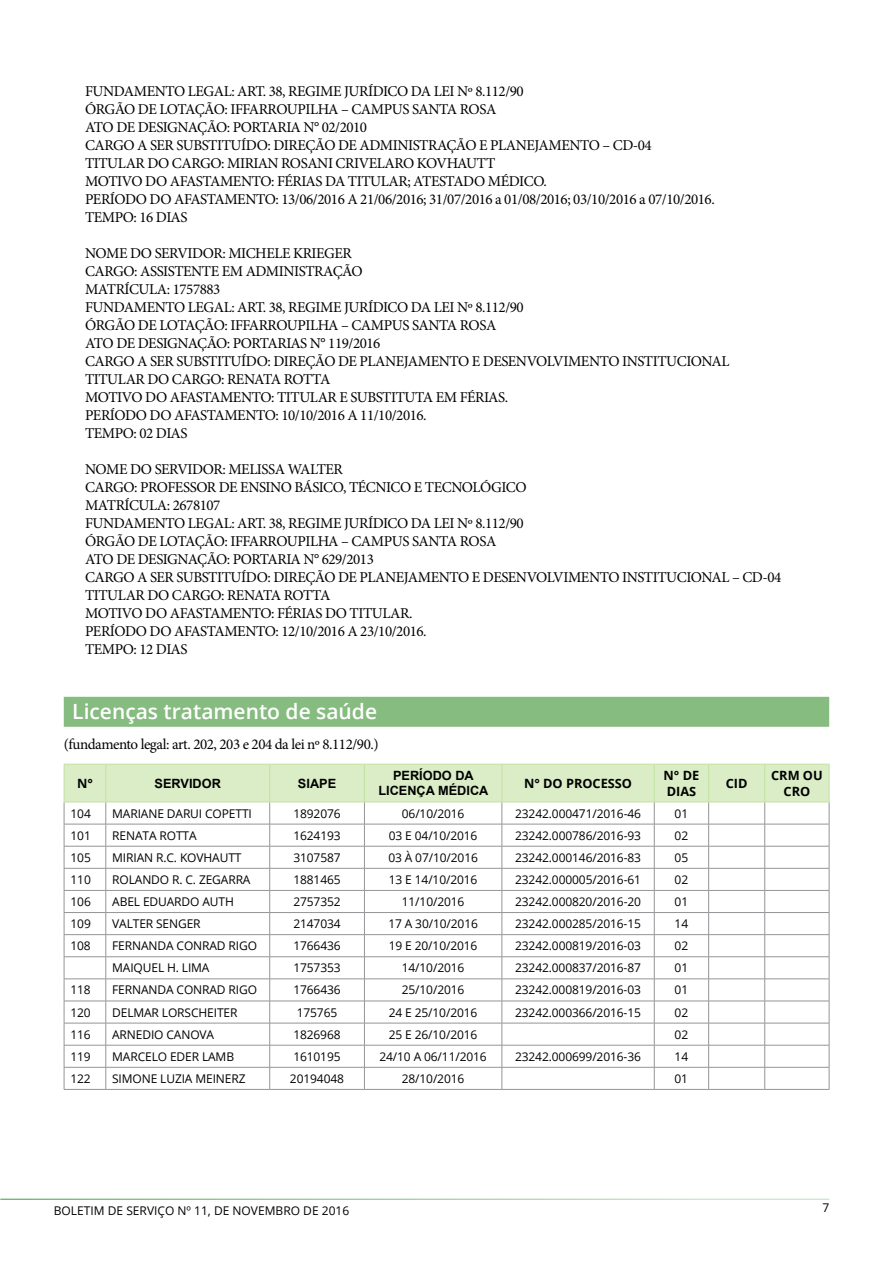
<style>
.page{position:relative;width:893px;height:1263px;background:#fff}
.page>*{position:absolute;margin:0;border:0;box-sizing:border-box;transform-origin:0 0}
.t1{font:600 21px "Open Sans";color:#fff}
.t2{font:15px/18px "Minion Pro";letter-spacing:-.03em;color:#000}
.t3{font:700 12.75px/15.3px "Arial";color:#000;text-align:center}
.t4{font:700 12.75px/15.3px "Open Sans";color:#000}
.t5{font:12px "Open Sans";letter-spacing:-.01em;color:#000}
</style>
<div class="page">
<div style="left:64px;top:697px;width:765px;height:30px;background:#86bc80"></div>
<svg style="left:64px;top:765px;width:766px;height:324px"></svg>
<hr style="left:64px;top:1089px;width:42px;height:1px;background:#939598">
<hr style="left:106px;top:1089px;width:164px;height:1px;background:#939598">
<hr style="left:270px;top:1089px;width:94px;height:1px;background:#939598">
<hr style="left:364px;top:1089px;width:138px;height:1px;background:#939598">
<hr style="left:502px;top:1089px;width:152px;height:1px;background:#939598">
<hr style="left:654px;top:1089px;width:55px;height:1px;background:#939598">
<hr style="left:709px;top:1089px;width:56px;height:1px;background:#939598">
<hr style="left:765px;top:1089px;width:64px;height:1px;background:#939598">
<hr style="left:64px;top:764px;width:42px;height:1px;background:#c2e2a0">
<hr style="left:64px;top:764px;width:1px;height:38px;background:#c2e2a0">
<hr style="left:106px;top:764px;width:164px;height:1px;background:#c2e2a0">
<hr style="left:270px;top:764px;width:94px;height:1px;background:#c2e2a0">
<hr style="left:364px;top:764px;width:138px;height:1px;background:#c2e2a0">
<hr style="left:502px;top:764px;width:152px;height:1px;background:#c2e2a0">
<hr style="left:654px;top:764px;width:55px;height:1px;background:#c2e2a0">
<hr style="left:709px;top:764px;width:56px;height:1px;background:#c2e2a0">
<hr style="left:765px;top:764px;width:64px;height:1px;background:#c2e2a0">
<hr style="left:829px;top:764px;width:1px;height:38px;background:#c2e2a0">
<hr style="left:64px;top:802px;width:42px;height:1px;background:#c2e2a0">
<hr style="left:106px;top:802px;width:164px;height:1px;background:#c2e2a0">
<hr style="left:270px;top:802px;width:94px;height:1px;background:#c2e2a0">
<hr style="left:364px;top:802px;width:138px;height:1px;background:#c2e2a0">
<hr style="left:502px;top:802px;width:152px;height:1px;background:#c2e2a0">
<hr style="left:654px;top:802px;width:55px;height:1px;background:#c2e2a0">
<hr style="left:709px;top:802px;width:56px;height:1px;background:#c2e2a0">
<hr style="left:765px;top:802px;width:64px;height:1px;background:#c2e2a0">
<p class="t2" style="left:85px;top:82px;width:631px">FUNDAMENTO LEGAL: ART. 38, REGIME JURÍDICO DA LEI Nº 8.112/90<br>ÓRGÃO DE LOTAÇÃO: IFFARROUPILHA – CAMPUS SANTA ROSA<br>ATO DE DESIGNAÇÃO: PORTARIA N° 02/2010<br>CARGO A SER SUBSTITUÍDO: DIREÇÃO DE ADMINISTRAÇÃO E PLANEJAMENTO – CD-04<br>TITULAR DO CARGO: MIRIAN ROSANI CRIVELARO KOVHAUTT<br>MOTIVO DO AFASTAMENTO: FÉRIAS DA TITULAR; ATESTADO MÉDICO.<br>PERÍODO DO AFASTAMENTO: 13/06/2016 A 21/06/2016; 31/07/2016 a 01/08/2016; 03/10/2016 a 07/10/2016.<br>TEMPO: 16 DIAS</p>
<p class="t2" style="left:85px;top:244px;width:646px">NOME DO SERVIDOR: MICHELE KRIEGER<br>CARGO: ASSISTENTE EM ADMINISTRAÇÃO<br>MATRÍCULA: 1757883<br>FUNDAMENTO LEGAL: ART. 38, REGIME JURÍDICO DA LEI Nº 8.112/90<br>ÓRGÃO DE LOTAÇÃO: IFFARROUPILHA – CAMPUS SANTA ROSA<br>ATO DE DESIGNAÇÃO: PORTARIAS N° 119/2016<br>CARGO A SER SUBSTITUÍDO: DIREÇÃO DE PLANEJAMENTO E DESENVOLVIMENTO INSTITUCIONAL TITULAR DO CARGO: RENATA ROTTA<br>MOTIVO DO AFASTAMENTO: TITULAR E SUBSTITUTA EM FÉRIAS.<br>PERÍODO DO AFASTAMENTO: 10/10/2016 A 11/10/2016.<br>TEMPO: 02 DIAS</p>
<p class="t2" style="left:85px;top:460px;width:698px">NOME DO SERVIDOR: MELISSA WALTER<br>CARGO: PROFESSOR DE ENSINO BÁSICO, TÉCNICO E TECNOLÓGICO<br>MATRÍCULA: 2678107<br>FUNDAMENTO LEGAL: ART. 38, REGIME JURÍDICO DA LEI Nº 8.112/90<br>ÓRGÃO DE LOTAÇÃO: IFFARROUPILHA – CAMPUS SANTA ROSA<br>ATO DE DESIGNAÇÃO: PORTARIA N° 629/2013<br>CARGO A SER SUBSTITUÍDO: DIREÇÃO DE PLANEJAMENTO E DESENVOLVIMENTO INSTITUCIONAL – CD-04<br>TITULAR DO CARGO: RENATA ROTTA<br>MOTIVO DO AFASTAMENTO: FÉRIAS DO TITULAR.<br>PERÍODO DO AFASTAMENTO: 12/10/2016 A 23/10/2016.<br>TEMPO: 12 DIAS</p>
<h1 class="t1" style="left:72px;top:697px;width:306px">Licenças tratamento de saúde</h1>
<p class="t2" style="left:64px;top:736px;width:316px">(fundamento legal: art. 202, 203 e 204 da lei nº 8.112/90.)</p>
<p class="t4" style="left:77px;top:775px;width:17px">N°</p>
<p class="t3" style="left:155px;top:776px;width:68px">SERVIDOR</p>
<p class="t3" style="left:298px;top:776px;width:40px">SIAPE</p>
<p class="t3" style="left:378px;top:768px;width:112px">PERÍODO DA<br>LICENÇA MÉDICA</p>
<p class="t4" style="left:524px;top:775px;width:110px">N° DO PROCESSO</p>
<p class="t4" style="left:664px;top:768px;width:37px">N° DE<br>DIAS</p>
<p class="t4" style="left:726px;top:775px;width:23px">CID</p>
<p class="t4" style="left:771px;top:768px;width:53px;text-align:center">CRM OU<br>CRO</p>
<p class="t5" style="left:71px;top:805px;width:22px">104</p>
<p class="t5" style="left:112px;top:805px;width:141px">MARIANE DARUI COPETTI</p>
<p class="t5" style="left:293px;top:805px;width:49px">1892076</p>
<p class="t5" style="left:402px;top:805px;width:64px">06/10/2016</p>
<p class="t5" style="left:515px;top:805px;width:127px">23242.000471/2016-46</p>
<p class="t5" style="left:675px;top:805px;width:15px">01</p>
<p class="t5" style="left:71px;top:827px;width:22px">101</p>
<p class="t5" style="left:112px;top:827px;width:8px">REN</p>
<p class="t5" style="left:135px;top:827px;width:33px">ATA ROTT</p>
<p class="t5" style="left:189px;top:827px;width:9px">A</p>
<p class="t5" style="left:293px;top:827px;width:49px">1624193</p>
<p class="t5" style="left:389px;top:827px;width:90px">03 E 04/10/2016</p>
<p class="t5" style="left:515px;top:827px;width:127px">23242.000786/2016-93</p>
<p class="t5" style="left:675px;top:827px;width:15px">02</p>
<p class="t5" style="left:71px;top:849px;width:22px">105</p>
<p class="t5" style="left:112px;top:849px;width:131px">MIRIAN R.C. KOVHAUTT</p>
<p class="t5" style="left:293px;top:849px;width:49px">3107587</p>
<p class="t5" style="left:388px;top:849px;width:91px">03 À 07/10/2016</p>
<p class="t5" style="left:515px;top:849px;width:127px">23242.000146/2016-83</p>
<p class="t5" style="left:675px;top:849px;width:15px">05</p>
<p class="t5" style="left:71px;top:871px;width:22px">110</p>
<p class="t5" style="left:112px;top:871px;width:140px">ROLANDO R. C. ZEGARRA</p>
<p class="t5" style="left:293px;top:871px;width:49px">1881465</p>
<p class="t5" style="left:389px;top:871px;width:90px">13 E 14/10/2016</p>
<p class="t5" style="left:515px;top:871px;width:127px">23242.000005/2016-61</p>
<p class="t5" style="left:675px;top:871px;width:15px">02</p>
<p class="t5" style="left:71px;top:893px;width:22px">106</p>
<p class="t5" style="left:112px;top:893px;width:123px">ABEL EDUARDO AUTH</p>
<p class="t5" style="left:293px;top:893px;width:49px">2757352</p>
<p class="t5" style="left:402px;top:893px;width:64px">11/10/2016</p>
<p class="t5" style="left:515px;top:893px;width:127px">23242.000820/2016-20</p>
<p class="t5" style="left:675px;top:893px;width:15px">01</p>
<p class="t5" style="left:71px;top:915px;width:22px">109</p>
<p class="t5" style="left:112px;top:915px;width:22px">VALTER</p>
<p class="t5" style="left:156px;top:915px;width:8px">SEN</p>
<p class="t5" style="left:178px;top:915px;width:16px">GER</p>
<p class="t5" style="left:293px;top:915px;width:49px">2147034</p>
<p class="t5" style="left:388px;top:915px;width:91px">17 A 30/10/2016</p>
<p class="t5" style="left:515px;top:915px;width:127px">23242.000285/2016-15</p>
<p class="t5" style="left:675px;top:915px;width:15px">14</p>
<p class="t5" style="left:70px;top:938px;width:22px">108</p>
<p class="t5" style="left:112px;top:938px;width:146px">FERNANDA CONRAD RIGO</p>
<p class="t5" style="left:293px;top:938px;width:49px">1766436</p>
<p class="t5" style="left:389px;top:938px;width:90px">19 E 20/10/2016</p>
<p class="t5" style="left:515px;top:938px;width:127px">23242.000819/2016-03</p>
<p class="t5" style="left:675px;top:938px;width:15px">02</p>
<p class="t5" style="left:112px;top:960px;width:99px">MAIQUEL H. LIMA</p>
<p class="t5" style="left:293px;top:960px;width:49px">1757353</p>
<p class="t5" style="left:402px;top:960px;width:64px">14/10/2016</p>
<p class="t5" style="left:515px;top:960px;width:127px">23242.000837/2016-87</p>
<p class="t5" style="left:675px;top:960px;width:15px">01</p>
<p class="t5" style="left:70px;top:982px;width:22px">118</p>
<p class="t5" style="left:112px;top:982px;width:146px">FERNANDA CONRAD RIGO</p>
<p class="t5" style="left:293px;top:982px;width:49px">1766436</p>
<p class="t5" style="left:402px;top:982px;width:64px">25/10/2016</p>
<p class="t5" style="left:515px;top:982px;width:127px">23242.000819/2016-03</p>
<p class="t5" style="left:675px;top:982px;width:15px">01</p>
<p class="t5" style="left:70px;top:1004px;width:22px">120</p>
<p class="t5" style="left:112px;top:1004px;width:127px">DELMAR LORSCHEITER</p>
<p class="t5" style="left:297px;top:1004px;width:42px">175765</p>
<p class="t5" style="left:389px;top:1004px;width:90px">24 E 25/10/2016</p>
<p class="t5" style="left:515px;top:1004px;width:127px">23242.000366/2016-15</p>
<p class="t5" style="left:675px;top:1004px;width:15px">02</p>
<p class="t5" style="left:70px;top:1026px;width:22px">116</p>
<p class="t5" style="left:112px;top:1026px;width:104px">ARNEDIO CANOVA</p>
<p class="t5" style="left:293px;top:1026px;width:49px">1826968</p>
<p class="t5" style="left:389px;top:1026px;width:90px">25 E 26/10/2016</p>
<p class="t5" style="left:675px;top:1026px;width:15px">02</p>
<p class="t5" style="left:70px;top:1048px;width:22px">119</p>
<p class="t5" style="left:112px;top:1048px;width:123px">MARCELO EDER LAMB</p>
<p class="t5" style="left:293px;top:1048px;width:49px">1610195</p>
<p class="t5" style="left:379px;top:1048px;width:109px">24/10 A 06/11/2016</p>
<p class="t5" style="left:515px;top:1048px;width:127px">23242.000699/2016-36</p>
<p class="t5" style="left:675px;top:1048px;width:15px">14</p>
<p class="t5" style="left:70px;top:1070px;width:22px">122</p>
<p class="t5" style="left:112px;top:1070px;width:135px">SIMONE LUZIA MEINERZ</p>
<p class="t5" style="left:290px;top:1070px;width:56px">20194048</p>
<p class="t5" style="left:402px;top:1070px;width:64px">28/10/2016</p>
<p class="t5" style="left:675px;top:1070px;width:15px">01</p>
<p class="t5" style="left:54px;top:1202px;width:297px">BOLETIM DE SERVIÇO Nº 11, DE NOVEMBRO DE 2016</p>
<p class="t5" style="left:822px;top:1199px;width:8px">7</p>
</div>
